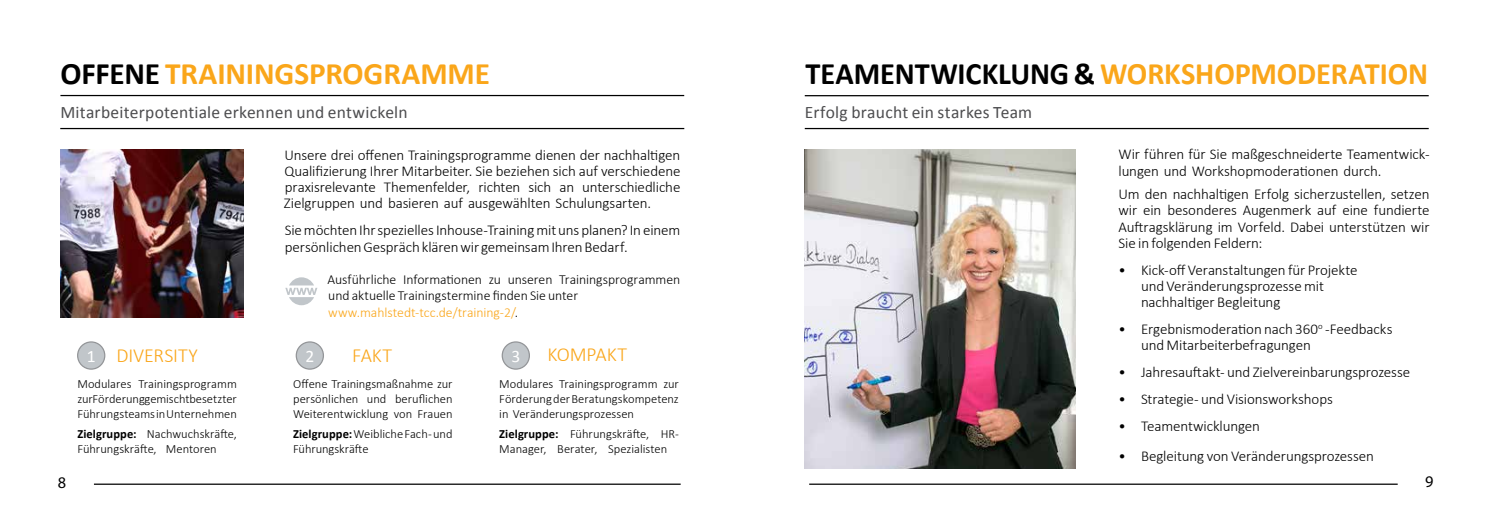
<style>
.page{position:relative;width:1489px;height:525px;background:#fff}
.page>*{position:absolute;margin:0;border:0;box-sizing:border-box;transform-origin:0 0}
.t1{font:700 31.25px "Calibri";letter-spacing:-.005em;color:#faa61a}
.t2{font:300 20px "Calibri";letter-spacing:-.005em;color:#faa61a}
.t3{font:17.5px "Calibri";letter-spacing:.01em;color:#4d4d4f}
.t4{font:17.5px "Calibri";color:#fff}
.t5{font:16.25px "Myriad Pro";color:#000}
.t6{font:300 15px/16.2px "Calibri";letter-spacing:-.01em;color:#000}
.t7{font:300 13.75px/16.2px "Calibri";letter-spacing:-.005em;color:#000}
.t8{font:300 12.5px/15px "Calibri";color:#000;text-align:justify}
.s1{color:#000}
.s2{color:#faa61a}
.s3{font-weight:700}
</style>
<div class="page">
<img style="left:804px;top:149px;width:271px;height:319px">
<div style="left:78px;top:342px;width:27px;height:27px;background:#c1c6ca;border-radius:50%"></div>
<div style="left:77px;top:341px;width:28px;height:28px;border:1px solid #939598;border-radius:50%"></div>
<div style="left:296px;top:342px;width:27px;height:27px;background:#c1c6ca;border-radius:50%"></div>
<div style="left:296px;top:341px;width:28px;height:28px;border:1px solid #939598;border-radius:50%"></div>
<div style="left:502px;top:342px;width:27px;height:27px;background:#c1c6ca;border-radius:50%"></div>
<div style="left:501px;top:341px;width:29px;height:28px;border:1px solid #939598;border-radius:50%"></div>
<img style="left:60px;top:149px;width:183px;height:168px">
<svg style="left:285px;top:277px;width:32px;height:28px"></svg>
<hr style="left:60px;top:95px;width:624px;height:1px;background:#000">
<hr style="left:60px;top:128px;width:624px;height:1px;background:#000">
<hr style="left:804px;top:95px;width:624px;height:1px;background:#000">
<hr style="left:804px;top:128px;width:624px;height:1px;background:#000">
<hr style="left:809px;top:483px;width:588px;height:1px;background:#000">
<hr style="left:94px;top:483px;width:586px;height:1px;background:#000">
<h1 class="t1" style="left:61px;top:51px;width:431px"><span class="s1">OFFENE</span> TRAININGSPROGRAMME</h1>
<h1 class="t1" style="left:805px;top:51px;width:624px"><span class="s1">TEAMENTWICKLUNG &amp;</span> WORKSHOPMODERATION</h1>
<p class="t3" style="left:60px;top:100px;width:349px">Mitarbeiterpotentiale erkennen und entwickeln</p>
<p class="t3" style="left:804px;top:100px;width:229px">Erfolg braucht ein starkes Team</p>
<p class="t6" style="left:284px;top:146px;width:398px;text-align:justify">Unsere drei offenen Trainingsprogramme dienen der nachhaltigen Qualifizierung Ihrer Mitarbeiter. Sie beziehen sich auf verschiedene praxisrelevante Themenfelder, richten sich an unterschiedliche Zielgruppen und basieren auf ausgewählten Schulungsarten.</p>
<p class="t6" style="left:285px;top:222px;width:397px">Sie möchten Ihr spezielles Inhouse-Training mit uns planen? In einem persönlichen Gespräch klären wir gemeinsam Ihren Bedarf.</p>
<p class="t7" style="left:327px;top:271px;width:354px">Ausführliche Informationen zu unseren Trainingsprogrammen und aktuelle Trainingstermine finden Sie unter <span class="s2">www.mahlstedt-tcc.de/training‑2/</span>.</p>
<h2 class="t2" style="left:352px;top:342px;width:41px">FAKT</h2>
<h2 class="t2" style="left:547px;top:342px;width:81px">KOMPAKT</h2>
<p class="t8" style="left:499px;top:375px;width:181px">Modulares Trainingsprogramm zur Förderung der Beratungskompetenz in Veränderungsprozessen</p>
<p class="t8" style="left:499px;top:425px;width:181px"><span class="s3">Zielgruppe:</span> Führungskräfte, HR-<br>Manager, Berater, Spezialisten</p>
<h2 class="t2" style="left:116px;top:342px;width:83px">DIVERSITY</h2>
<p class="t4" style="left:87px;top:343px;width:10px">1</p>
<p class="t4" style="left:305px;top:343px;width:10px">2</p>
<p class="t4" style="left:511px;top:343px;width:10px">3</p>
<p class="t8" style="left:293px;top:375px;width:161px">Offene Trainingsmaßnahme zur persönlichen und beruflichen Weiterentwicklung von Frauen</p>
<p class="t8" style="left:293px;top:425px;width:161px"><span class="s3">Zielgruppe:</span> Weibliche Fach- und<br>Führungskräfte</p>
<p class="t8" style="left:77px;top:375px;width:161px">Modulares Trainingsprogramm zur Förderung gemischt besetzter Führungsteams in Unternehmen</p>
<p class="t8" style="left:77px;top:425px;width:161px"><span class="s3">Zielgruppe:</span> Nachwuchskräfte,<br>Führungskräfte, Mentoren</p>
<p class="t6" style="left:1118px;top:146px;width:312px">Wir führen für Sie maßgeschneiderte Teamentwick&shy;lungen und Workshopmoderationen durch.</p>
<p class="t6" style="left:1118px;top:186px;width:312px;text-align:justify">Um den nachhaltigen Erfolg sicherzustellen, setzen wir ein besonderes Augenmerk auf eine fundierte Auftragsklärung im Vorfeld. Dabei unterstützen wir Sie in folgenden Feldern:</p>
<p class="t6" style="left:1140px;top:261px;width:218px;text-indent:-22px">• Kick-off Veranstaltungen für Projekte und Veränderungsprozesse mit nachhaltiger Begleitung</p>
<p class="t6" style="left:1140px;top:321px;width:253px;text-indent:-23px">• Ergebnismoderation nach 360<sup>o</sup> -Feedbacks und Mitarbeiterbefragungen</p>
<p class="t6" style="left:1118px;top:364px;width:293px">• Jahresauftakt- und Zielvereinbarungsprozesse</p>
<p class="t6" style="left:1118px;top:391px;width:216px">• Strategie- und Visionsworkshops</p>
<p class="t6" style="left:1118px;top:417px;width:143px">• Teamentwicklungen</p>
<p class="t6" style="left:1118px;top:447px;width:257px">• Begleitung von Veränderungsprozessen</p>
<p class="t5" style="left:58px;top:472px;width:10px">8</p>
<p class="t5" style="left:1424px;top:471px;width:10px">9</p>
</div>
